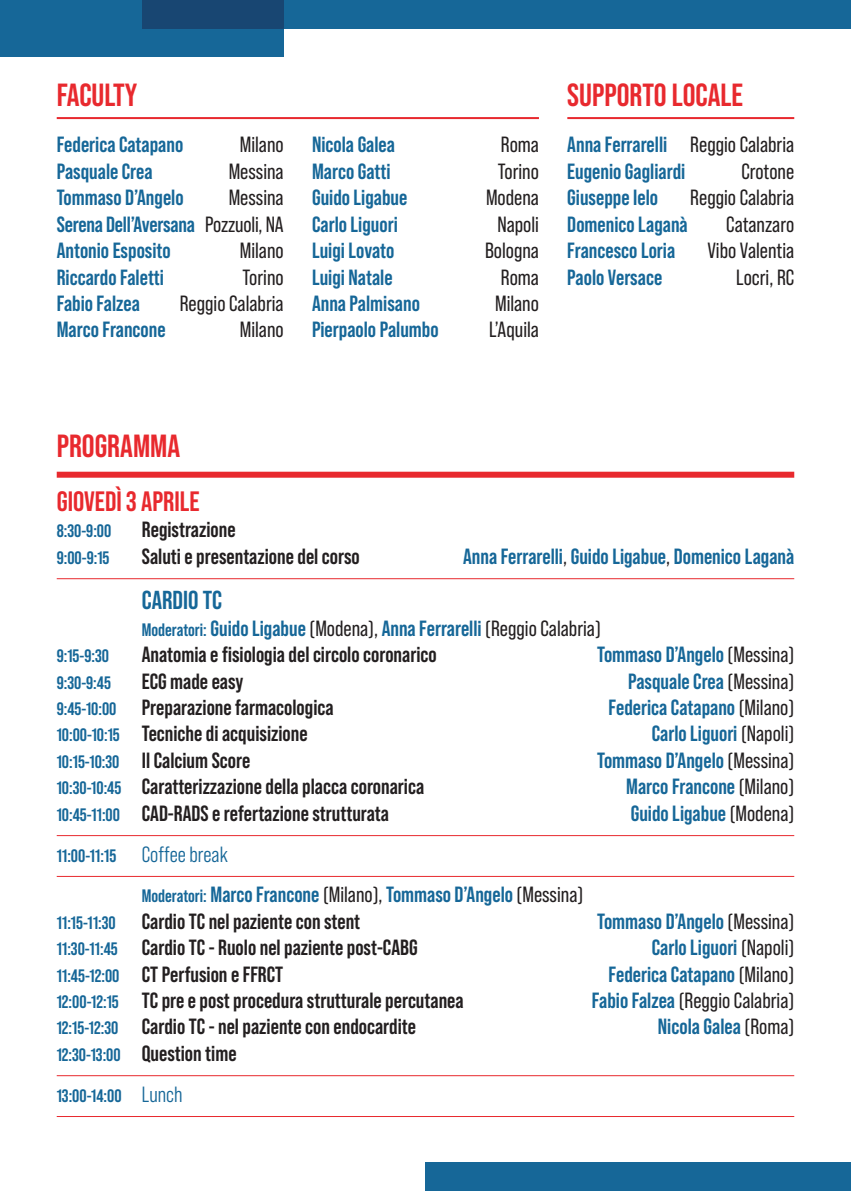
<style>
.page{position:relative;width:851px;height:1191px;background:#fff}
.page>*{position:absolute;margin:0;border:0;box-sizing:border-box;transform-origin:0 0}
.t1{font:700 32px "Bebas Neue Pro";color:#e8292e}
.t2{font:700 28px "Bebas Neue Pro";color:#e8292e}
.t3{font:700 26px "Bebas Neue Pro";color:#166798}
.t4{font:700 22px/26.4px "Bebas Neue Pro";color:#166798}
.t5{font:700 22px "Bebas Neue Pro";color:#231f20}
.t6{font:22px "Bebas Neue Pro";color:#231f20}
.t7{font:700 18px "Bebas Neue Pro";color:#166798}
.s1{font-weight:400;color:#231f20}
.s2{font-size:18px}
.s3{font-size:18px;color:#166798}
.s4{font-family:"Bebas Neue Pro Middle";font-weight:400;font-size:22px}
.s5{color:#231f20}
.s6{font-weight:700;color:#166798}
</style>
<div class="page">
<div style="left:57px;top:472px;width:737px;height:6px;background:#e8292e"></div>
<hr style="left:57px;top:578px;width:737px;height:1px;background:#e8292e">
<hr style="left:57px;top:835px;width:737px;height:1px;background:#e8292e">
<hr style="left:57px;top:876px;width:737px;height:1px;background:#e8292e">
<hr style="left:57px;top:1075px;width:737px;height:1px;background:#e8292e">
<hr style="left:57px;top:1116px;width:737px;height:1px;background:#e8292e">
<hr style="left:57px;top:117px;width:482px;height:2px;background:#e8292e">
<hr style="left:567px;top:117px;width:227px;height:2px;background:#e8292e">
<div style="left:0;top:0;width:283px;height:57px;background:#166798"></div>
<div style="left:283px;top:0;width:567px;height:28px;background:#166798"></div>
<div style="left:142px;top:0;width:141px;height:28px;background:#184672"></div>
<div style="left:425px;top:1162px;width:425px;height:29px;background:#166798"></div>
<h1 class="t1" style="left:57px;top:76px;width:82px">FACULTY</h1>
<h1 class="t1" style="left:567px;top:76px;width:177px">SUPPORTO LOCALE</h1>
<p class="t4" style="left:57px;top:131px;width:128px">Federica Catapano</p>
<p class="t6" style="left:240px;top:132px;width:45px">Milano</p>
<p class="t4" style="left:57px;top:158px;width:97px">Pasquale Crea</p>
<p class="t6" style="left:229px;top:159px;width:56px">Messina</p>
<p class="t4" style="left:57px;top:184px;width:128px">Tommaso D’Angelo</p>
<p class="t4" style="left:57px;top:184px;width:228px;text-align:justify;text-indent:172px"><span class="s1">Messina </span>Serena Dell’Aversana <span class="s1">Pozzuoli, NA </span>Antonio Esposito</p>
<p class="t6" style="left:240px;top:238px;width:45px">Milano</p>
<p class="t4" style="left:57px;top:263px;width:109px">Riccardo Faletti</p>
<p class="t6" style="left:242px;top:264px;width:43px">Torino</p>
<p class="t4" style="left:57px;top:290px;width:85px">Fabio Falzea</p>
<p class="t6" style="left:180px;top:291px;width:105px">Reggio Calabria</p>
<p class="t4" style="left:57px;top:316px;width:110px">Marco Francone</p>
<p class="t6" style="left:240px;top:317px;width:45px">Milano</p>
<p class="t4" style="left:312px;top:131px;width:84px">Nicola Galea</p>
<p class="t6" style="left:501px;top:132px;width:40px">Roma</p>
<p class="t4" style="left:312px;top:158px;width:80px">Marco Gatti</p>
<p class="t6" style="left:498px;top:159px;width:43px">Torino</p>
<p class="t4" style="left:312px;top:184px;width:97px">Guido Ligabue</p>
<p class="t6" style="left:486px;top:185px;width:54px">Modena</p>
<p class="t4" style="left:312px;top:210px;width:87px">Carlo Liguori</p>
<p class="t6" style="left:497px;top:212px;width:43px">Napoli</p>
<p class="t4" style="left:312px;top:237px;width:84px">Luigi Lovato</p>
<p class="t6" style="left:485px;top:238px;width:55px">Bologna</p>
<p class="t4" style="left:312px;top:263px;width:82px">Luigi Natale</p>
<p class="t6" style="left:501px;top:264px;width:40px">Roma</p>
<p class="t4" style="left:312px;top:290px;width:109px">Anna Palmisano</p>
<p class="t6" style="left:495px;top:291px;width:45px">Milano</p>
<p class="t4" style="left:312px;top:316px;width:128px">Pierpaolo Palumbo</p>
<p class="t6" style="left:489px;top:317px;width:51px">L’Aquila</p>
<p class="t4" style="left:567px;top:131px;width:228px">Anna Ferrarelli <span class="s1">Reggio Calabria<br></span>Eugenio Gagliardi</p>
<p class="t6" style="left:741px;top:159px;width:54px">Crotone</p>
<p class="t4" style="left:567px;top:184px;width:92px">Giuseppe Ielo</p>
<p class="t6" style="left:690px;top:185px;width:105px">Reggio Calabria</p>
<p class="t4" style="left:567px;top:210px;width:122px">Domenico Laganà</p>
<p class="t6" style="left:726px;top:212px;width:70px">Catanzaro</p>
<p class="t4" style="left:567px;top:237px;width:109px">Francesco Loria</p>
<p class="t6" style="left:707px;top:238px;width:88px">Vibo Valentia</p>
<p class="t4" style="left:567px;top:263px;width:96px">Paolo Versace</p>
<p class="t6" style="left:736px;top:264px;width:60px">Locri, RC</p>
<h1 class="t1" style="left:57px;top:428px;width:125px">PROGRAMMA</h1>
<p class="t2" style="left:57px;top:485px;width:144px">GIOVEDÌ 3 APRILE</p>
<p class="t7" style="left:57px;top:521px;width:56px">8:30-9:00</p>
<p class="t5" style="left:142px;top:517px;width:95px">Registrazione</p>
<p class="t7" style="left:57px;top:547px;width:54px">9:00-9:15</p>
<p class="t5" style="left:142px;top:543px;width:219px">Saluti e presentazione del corso</p>
<p class="t4" style="left:463px;top:542px;width:332px">Anna Ferrarelli<span class="s1">,</span> Guido Ligabue<span class="s1">,</span> Domenico Laganà</p>
<p class="t3" style="left:142px;top:585px;width:82px">CARDIO TC</p>
<p class="t4" style="left:142px;top:614px;width:460px"><span class="s2">Moderatori:</span> Guido Ligabue <span class="s1">(Modena),</span> Anna Ferrarelli <span class="s1">(Reggio Calabria)</span></p>
<p class="t7" style="left:57px;top:645px;width:54px">9:15-9:30</p>
<p class="t5" style="left:142px;top:642px;width:296px">Anatomia e fisiologia del circolo coronarico</p>
<p class="t4" style="left:597px;top:641px;width:198px">Tommaso D’Angelo <span class="s1">(Messina)</span></p>
<p class="t7" style="left:57px;top:672px;width:56px">9:30-9:45</p>
<p class="t5" style="left:142px;top:668px;width:103px">ECG made easy</p>
<p class="t4" style="left:628px;top:667px;width:168px">Pasquale Crea <span class="s1">(Messina)</span></p>
<p class="t5" style="left:57px;top:695px;width:278px"><span class="s3">9:45-10:00</span> Preparazione farmacologica</p>
<p class="t4" style="left:608px;top:694px;width:187px">Federica Catapano <span class="s1">(Milano)</span></p>
<p class="t5" style="left:57px;top:721px;width:252px"><span class="s3">10:00-10:15</span> Tecniche di acquisizione</p>
<p class="t4" style="left:651px;top:720px;width:144px">Carlo Liguori <span class="s1">(Napoli)</span></p>
<p class="t5" style="left:57px;top:747px;width:195px"><span class="s3">10:15-10:30</span> Il Calcium Score</p>
<p class="t4" style="left:597px;top:746px;width:198px">Tommaso D’Angelo <span class="s1">(Messina)</span></p>
<p class="t5" style="left:57px;top:774px;width:369px"><span class="s3">10:30-10:45</span> Caratterizzazione della placca coronarica</p>
<p class="t4" style="left:626px;top:773px;width:169px">Marco Francone <span class="s1">(Milano)</span></p>
<p class="t5" style="left:57px;top:800px;width:334px"><span class="s3">10:45-11:00</span> CAD-RADS e refertazione strutturata</p>
<p class="t4" style="left:630px;top:799px;width:165px">Guido Ligabue <span class="s1">(Modena)</span></p>
<p class="t7" style="left:57px;top:845px;width:173px">11:00-11:15 <span class="s4">Coffee break</span></p>
<p class="t4" style="left:57px;top:881px;width:528px;text-indent:85px"><span class="s2">Moderatori:</span> Marco Francone <span class="s1">(Milano),</span> Tommaso D’Angelo <span class="s1">(Messina)<br></span><span class="s2">11:15-11:30</span> <span class="s5">Cardio TC nel paziente con stent</span></p>
<p class="t4" style="left:597px;top:907px;width:198px">Tommaso D’Angelo <span class="s1">(Messina)</span></p>
<p class="t5" style="left:57px;top:935px;width:362px"><span class="s3">11:30-11:45</span> Cardio TC - Ruolo nel paziente post-CABG</p>
<p class="t4" style="left:651px;top:934px;width:144px">Carlo Liguori <span class="s1">(Napoli)</span></p>
<p class="t5" style="left:57px;top:961px;width:228px"><span class="s3">11:45-12:00</span> CT Perfusion e FFRCT</p>
<p class="t4" style="left:608px;top:960px;width:187px">Federica Catapano <span class="s1">(Milano)</span></p>
<p class="t5" style="left:57px;top:987px;width:408px"><span class="s3">12:00-12:15</span> TC pre e post procedura strutturale percutanea</p>
<p class="t6" style="left:591px;top:988px;width:204px"><span class="s6">Fabio Falzea</span> (Reggio Calabria)</p>
<p class="t5" style="left:57px;top:1014px;width:361px"><span class="s3">12:15-12:30</span> Cardio TC - nel paziente con endocardite</p>
<p class="t4" style="left:657px;top:1013px;width:138px">Nicola Galea <span class="s1">(Roma)</span></p>
<p class="t5" style="left:57px;top:1040px;width:181px"><span class="s3">12:30-13:00</span> Question time</p>
<p class="t7" style="left:57px;top:1085px;width:127px">13:00-14:00 <span class="s4">Lunch</span></p>
</div>
